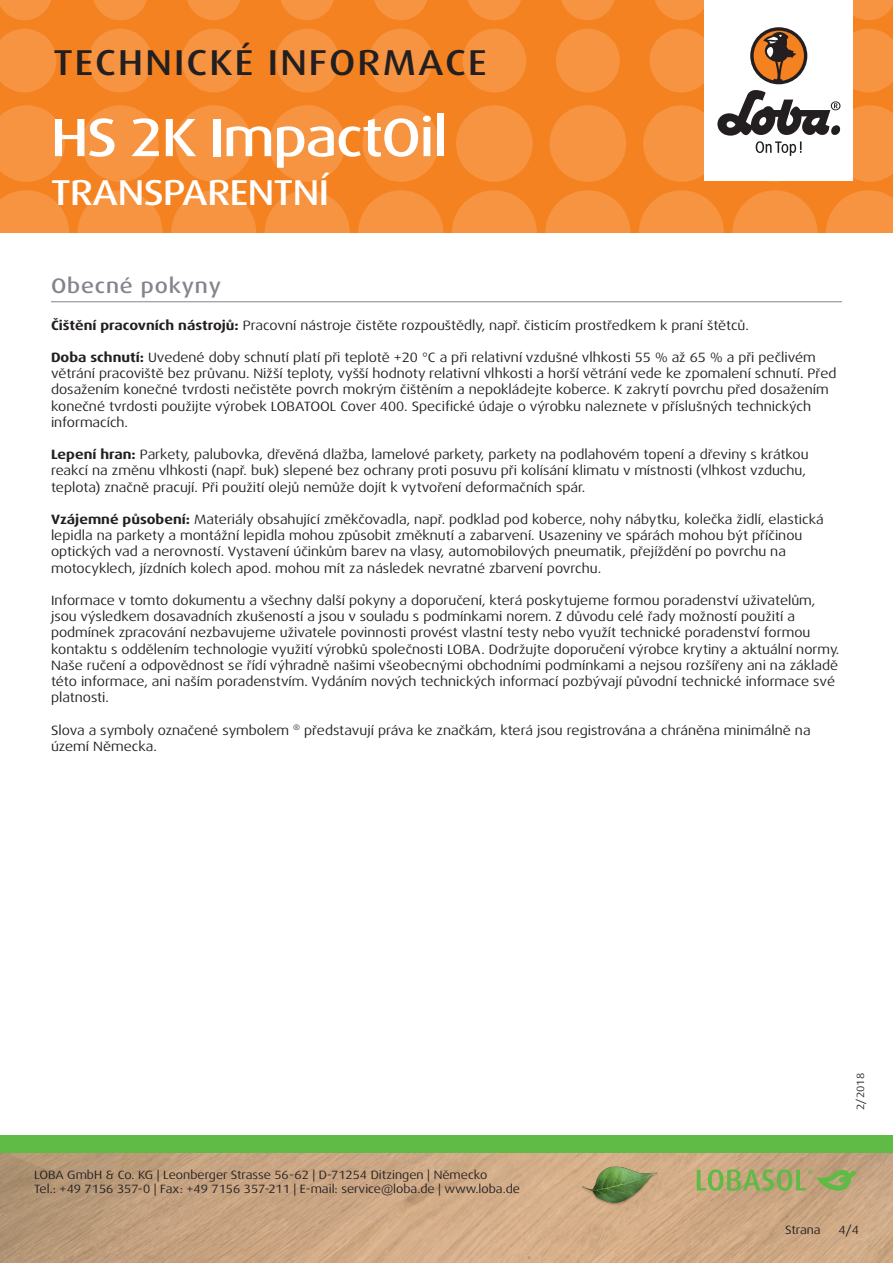
<style>
.page{position:relative;width:893px;height:1263px;background:#fff}
.page>*{position:absolute;margin:0;border:0;box-sizing:border-box;transform-origin:0 0}
.t1{font:500 expanded 54px "Dax Pro";letter-spacing:-.025em;color:#fff}
.t2{font:500 expanded 36px "Dax Pro";letter-spacing:.06em;color:#231f20}
.t3{font:500 expanded 36px "Dax Pro";letter-spacing:-.015em;color:#fff}
.Titel_grau{font:500 expanded 21px "Dax Pro";letter-spacing:.04em;color:#82858b}
.Text{font:expanded 13.5px/16.2px "Dax Pro";color:#231f20}
.t4{font:expanded 12px/14.4px "Dax Pro";color:#231f20}
.t5{font:expanded 10.5px "Dax Pro";color:#231f20}
.s1{font-weight:700}
</style>
<div class="page">
<div style="left:0;top:0;width:893px;height:233px;background:#f58220"></div>
<svg style="left:0;top:190px;width:69px;height:43px"></svg>
<svg style="left:78px;top:190px;width:85px;height:85px;fill:#f69441"></svg>
<svg style="left:171px;top:190px;width:85px;height:85px;fill:#f69441"></svg>
<svg style="left:265px;top:190px;width:85px;height:85px;fill:#f69441"></svg>
<svg style="left:358px;top:190px;width:85px;height:85px;fill:#f69441"></svg>
<svg style="left:545px;top:190px;width:85px;height:85px;fill:#f69441"></svg>
<svg style="left:452px;top:190px;width:85px;height:85px;fill:#f69441"></svg>
<svg style="left:732px;top:190px;width:85px;height:85px;fill:#f69441"></svg>
<svg style="left:639px;top:190px;width:85px;height:85px;fill:#f69441"></svg>
<svg style="left:826px;top:190px;width:67px;height:43px"></svg>
<svg style="left:0;top:105px;width:65px;height:77px"></svg>
<svg style="left:82px;top:105px;width:76px;height:77px"></svg>
<svg style="left:175px;top:105px;width:77px;height:77px"></svg>
<svg style="left:269px;top:105px;width:76px;height:77px"></svg>
<svg style="left:456px;top:105px;width:77px;height:77px"></svg>
<svg style="left:362px;top:105px;width:77px;height:77px"></svg>
<svg style="left:550px;top:105px;width:76px;height:77px"></svg>
<svg style="left:0;top:29px;width:56px;height:63px"></svg>
<svg style="left:182px;top:29px;width:64px;height:63px"></svg>
<svg style="left:88px;top:29px;width:64px;height:63px"></svg>
<svg style="left:275px;top:29px;width:64px;height:63px"></svg>
<svg style="left:462px;top:29px;width:64px;height:63px"></svg>
<svg style="left:369px;top:29px;width:64px;height:63px"></svg>
<svg style="left:556px;top:29px;width:64px;height:63px"></svg>
<svg style="left:0;top:0;width:51px;height:20px"></svg>
<svg style="left:187px;top:0;width:53px;height:20px"></svg>
<svg style="left:468px;top:0;width:53px;height:20px"></svg>
<svg style="left:655px;top:0;width:49px;height:20px"></svg>
<svg style="left:93px;top:0;width:54px;height:20px"></svg>
<svg style="left:374px;top:0;width:54px;height:20px"></svg>
<svg style="left:281px;top:0;width:53px;height:20px"></svg>
<svg style="left:561px;top:0;width:54px;height:20px"></svg>
<svg style="left:853px;top:0;width:40px;height:20px"></svg>
<img style="left:0;top:1152px;width:893px;height:111px">
<div style="left:0;top:1135px;width:893px;height:17px;background:#60bb46"></div>
<div style="left:704px;top:0;width:149px;height:181px;background:#fff"></div>
<svg style="left:643px;top:28px;width:250px;height:154px"></svg>
<img style="left:578px;top:1161px;width:82px;height:81px">
<svg style="left:697px;top:1169px;width:160px;height:22px"></svg>
<hr style="left:51px;top:301px;width:791px;height:1px;background:#82858b">
<h2 class="t2" style="left:53px;top:40px;width:435px">TECHNICKÉ INFORMACE</h2>
<p class="t1" style="left:51px;top:103px;width:398px">HS 2K ImpactOil</p>
<h2 class="t3" style="left:51px;top:169px;width:279px">TRANSPARENTNÍ</h2>
<p class="Titel_grau" style="left:51px;top:272px;width:171px">Obecné pokyny</p>
<p class="Text" style="left:51px;top:317px;width:699px"><span class="s1">Čištění pracovních nástrojů:</span> Pracovní nástroje čistěte rozpouštědly, např. čisticím prostředkem k praní štětců.</p>
<p class="Text" style="left:51px;top:349px;width:787px"><span class="s1">Doba schnutí:</span> Uvedené doby schnutí platí při teplotě +20 °C a při relativní vzdušné vlhkosti 55 % až 65 % a při pečlivém větrání pracoviště bez průvanu. Nižší teploty, vyšší hodnoty relativní vlhkosti a horší větrání vede ke zpomalení schnutí. Před dosažením konečné tvrdosti nečistěte povrch mokrým čištěním a nepokládejte koberce. K zakrytí povrchu před dosažením konečné tvrdosti použijte výrobek LOBATOOL Cover 400. Specifické údaje o výrobku naleznete v příslušných technických informacích.</p>
<p class="Text" style="left:51px;top:446px;width:759px"><span class="s1">Lepení hran:</span> Parkety, palubovka, dřevěná dlažba, lamelové parkety, parkety na podlahovém topení a dřeviny s krátkou reakcí na změnu vlhkosti (např. buk) slepené bez ochrany proti posuvu při kolísání klimatu v místnosti (vlhkost vzduchu, teplota) značně pracují. Při použití olejů nemůže dojít k vytvoření deformačních spár.</p>
<p class="Text" style="left:51px;top:511px;width:774px"><span class="s1">Vzájemné působení:</span> Materiály obsahující změkčovadla, např. podklad pod koberce, nohy nábytku, kolečka židlí, elastická lepidla na parkety a montážní lepidla mohou způsobit změknutí a zabarvení. Usazeniny ve spárách mohou být příčinou optických vad a nerovností. Vystavení účinkům barev na vlasy, automobilových pneumatik, přejíždění po povrchu na motocyklech, jízdních kolech apod. mohou mít za následek nevratné zbarvení povrchu.</p>
<p class="Text" style="left:51px;top:592px;width:790px">Informace v tomto dokumentu a všechny další pokyny a doporučení, která poskytujeme formou poradenství uživatelům, jsou výsledkem dosavadních zkušeností a jsou v souladu s podmínkami norem. Z důvodu celé řady možností použití a podmínek zpracování nezbavujeme uživatele povinnosti provést vlastní testy nebo využít technické poradenství formou kontaktu s oddělením technologie využití výrobků společnosti LOBA. Dodržujte doporučení výrobce krytiny a aktuální normy.<br>Naše ručení a odpovědnost se řídí výhradně našimi všeobecnými obchodními podmínkami a nejsou rozšířeny ani na základě této informace, ani naším poradenstvím. Vydáním nových technických informací pozbývají původní technické informace své platnosti.</p>
<p class="Text" style="left:51px;top:722px;width:761px">Slova a symboly označené symbolem <sup>®</sup> představují práva ke značkám, která jsou registrována a chráněna minimálně na území Německa.</p>
<p class="t4" style="left:34px;top:1167px;width:487px">LOBA GmbH &amp; Co. KG | Leonberger Strasse 56-62 | D-71254 Ditzingen | Německo<br>Tel.: +49 7156 357-0 | Fax: +49 7156 357-211 | E-mail: service@loba.de | www.loba.de</p>
<p class="t5" style="left:854px;top:1110px;width:38px;rotate:-90deg">2/2018</p>
<p class="t4" style="left:785px;top:1223px;width:37px">Strana</p>
<p class="t4" style="left:838px;top:1223px;width:22px">4/4</p>
</div>
